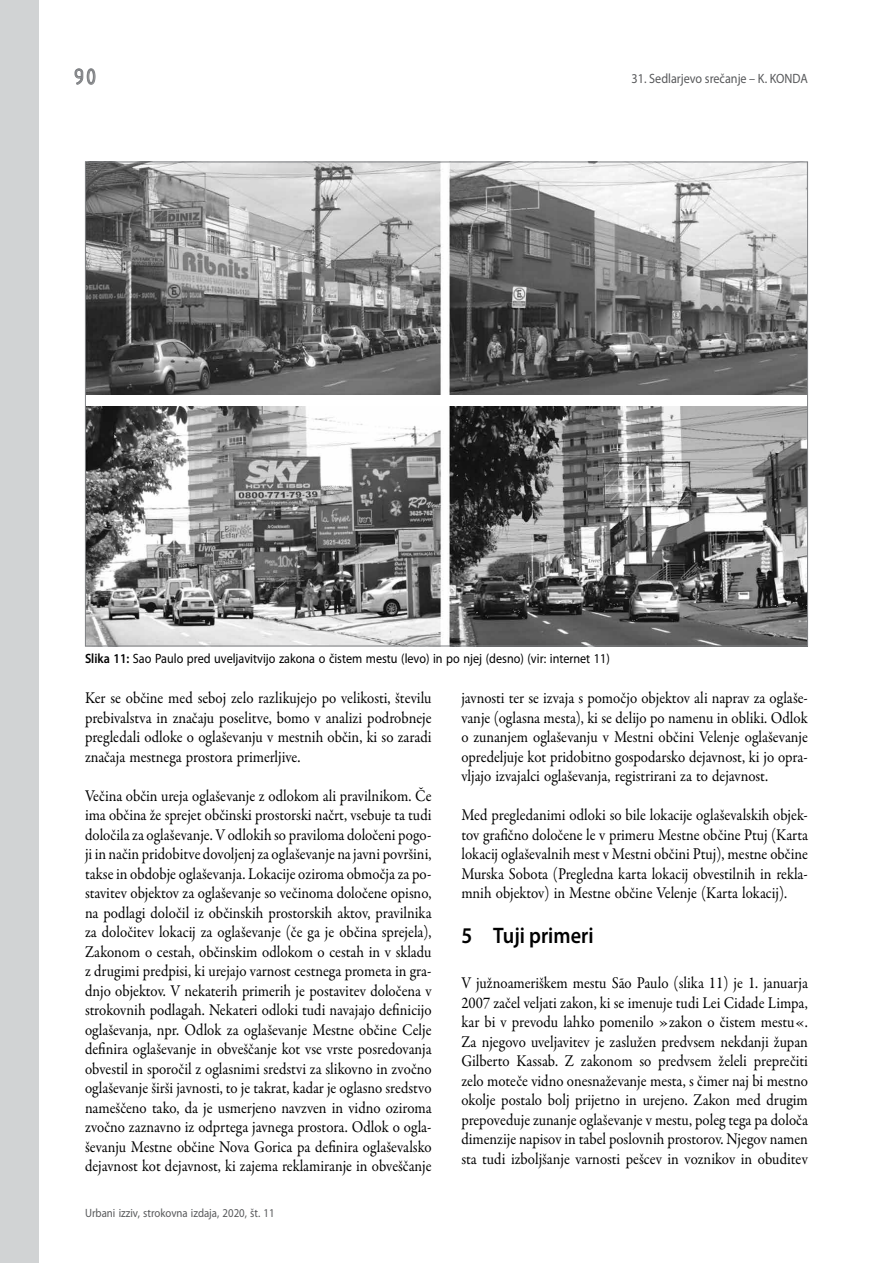
<style>
.page{position:relative;width:893px;height:1263px;background:#fff}
.page>*{position:absolute;margin:0;border:0;box-sizing:border-box;transform-origin:0 0}
.t1{font:24px "ISOCTEUR";color:#808285}
.t2{font:600 22.5px "Myriad Pro";color:#000;scale:.9 1}
.t3{font:16.5px/19.5px "Garamond Premr Pro";color:#000;text-align:justify;scale:.9 1}
.t4{font:13.5px "Myriad Pro";color:#000;scale:.9 1}
.t5{font:13.5px "Myriad Pro";color:#58595b;scale:.9 1}
.t6{font:12px "Myriad Pro";color:#58595b;scale:.9 1}
.s1{font-weight:600}
</style>
<div class="page">
<svg style="left:74px;top:68px;width:22px;height:17px"></svg>
<img style="left:85px;top:161px;width:723px;height:233px">
<img style="left:87px;top:407px;width:719px;height:237px">
<div style="left:0;top:0;width:38px;height:1263px;background:#d1d3d4"></div>
<h1 class="t1" style="left:70px;top:61px;width:31px">90</h1>
<p class="t5" style="left:632px;top:72px;width:197px">31. Sedlarjevo srečanje – K. KONDA</p>
<p class="t4" style="left:85px;top:651px;width:585px"><span class="s1">Slika 11:</span> Sao Paulo pred uveljavitvijo zakona o čistem mestu (levo) in po njej (desno) (vir: internet 11)</p>
<p class="t3" style="left:85px;top:688px;width:387px">Ker se občine med seboj zelo razlikujejo po velikosti, številu prebivalstva in značaju poselitve, bomo v analizi podrobneje pregledali odloke o oglaševanju v mestnih občin, ki so zaradi značaja mestnega prostora primerljive.</p>
<p class="t3" style="left:85px;top:786px;width:387px">Večina občin ureja oglaševanje z odlokom ali pravilnikom. Če ima občina že sprejet občinski prostorski načrt, vsebuje ta tudi določila za oglaševanje. V odlokih so praviloma določeni pogo&shy;ji in način pridobitve dovoljenj za oglaševanje na javni površini, takse in obdobje oglaševanja. Lokacije oziroma območja za po&shy;stavitev objektov za oglaševanje so večinoma določene opisno, na podlagi določil iz občinskih prostorskih aktov, pravilnika za določitev lokacij za oglaševanje (če ga je občina sprejela), Zakonom o cestah, občinskim odlokom o cestah in v skladu z drugimi predpisi, ki urejajo varnost cestnega prometa in gra&shy;dnjo objektov. V nekaterih primerih je postavitev določena v strokovnih podlagah. Nekateri odloki tudi navajajo definicijo oglaševanja, npr. Odlok za oglaševanje Mestne občine Celje definira oglaševanje in obveščanje kot vse vrste posredovanja obvestil in sporočil z oglasnimi sredstvi za slikovno in zvočno oglaševanje širši javnosti, to je takrat, kadar je oglasno sredstvo nameščeno tako, da je usmerjeno navzven in vidno oziroma zvočno zaznavno iz odprtega javnega prostora. Odlok o ogla&shy;ševanju Mestne občine Nova Gorica pa definira oglaševalsko dejavnost kot dejavnost, ki zajema reklamiranje in obveščanje</p>
<p class="t6" style="left:85px;top:1206px;width:212px">Urbani izziv, strokovna izdaja, 2020, št. 11</p>
<p class="t3" style="left:461px;top:688px;width:387px">javnosti ter se izvaja s pomočjo objektov ali naprav za oglaše&shy;vanje (oglasna mesta), ki se delijo po namenu in obliki. Odlok o zunanjem oglaševanju v Mestni občini Velenje oglaševanje opredeljuje kot pridobitno gospodarsko dejavnost, ki jo opra&shy;vljajo izvajalci oglaševanja, registrirani za to dejavnost.</p>
<p class="t3" style="left:461px;top:805px;width:387px">Med pregledanimi odloki so bile lokacije oglaševalskih objek&shy;tov grafično določene le v primeru Mestne občine Ptuj (Karta lokacij oglaševalnih mest v Mestni občini Ptuj), mestne občine Murska Sobota (Pregledna karta lokacij obvestilnih in rekla&shy;mnih objektov) in Mestne občine Velenje (Karta lokacij).</p>
<h2 class="t2" style="left:461px;top:921px;width:148px">5 Tuji primeri</h2>
<p class="t3" style="left:461px;top:973px;width:387px">V južnoameriškem mestu São Paulo (slika 11) je 1. januarja 2007 začel veljati zakon, ki se imenuje tudi Lei Cidade Limpa, kar bi v prevodu lahko pomenilo »zakon o čistem mestu«.<br>Za njegovo uveljavitev je zaslužen predvsem nekdanji župan Gilberto Kassab. Z zakonom so predvsem želeli preprečiti zelo moteče vidno onesnaževanje mesta, s čimer naj bi mestno okolje postalo bolj prijetno in urejeno. Zakon med drugim prepoveduje zunanje oglaševanje v mestu, poleg tega pa določa dimenzije napisov in tabel poslovnih prostorov. Njegov namen sta tudi izboljšanje varnosti pešcev in voznikov in obuditev</p>
</div>
